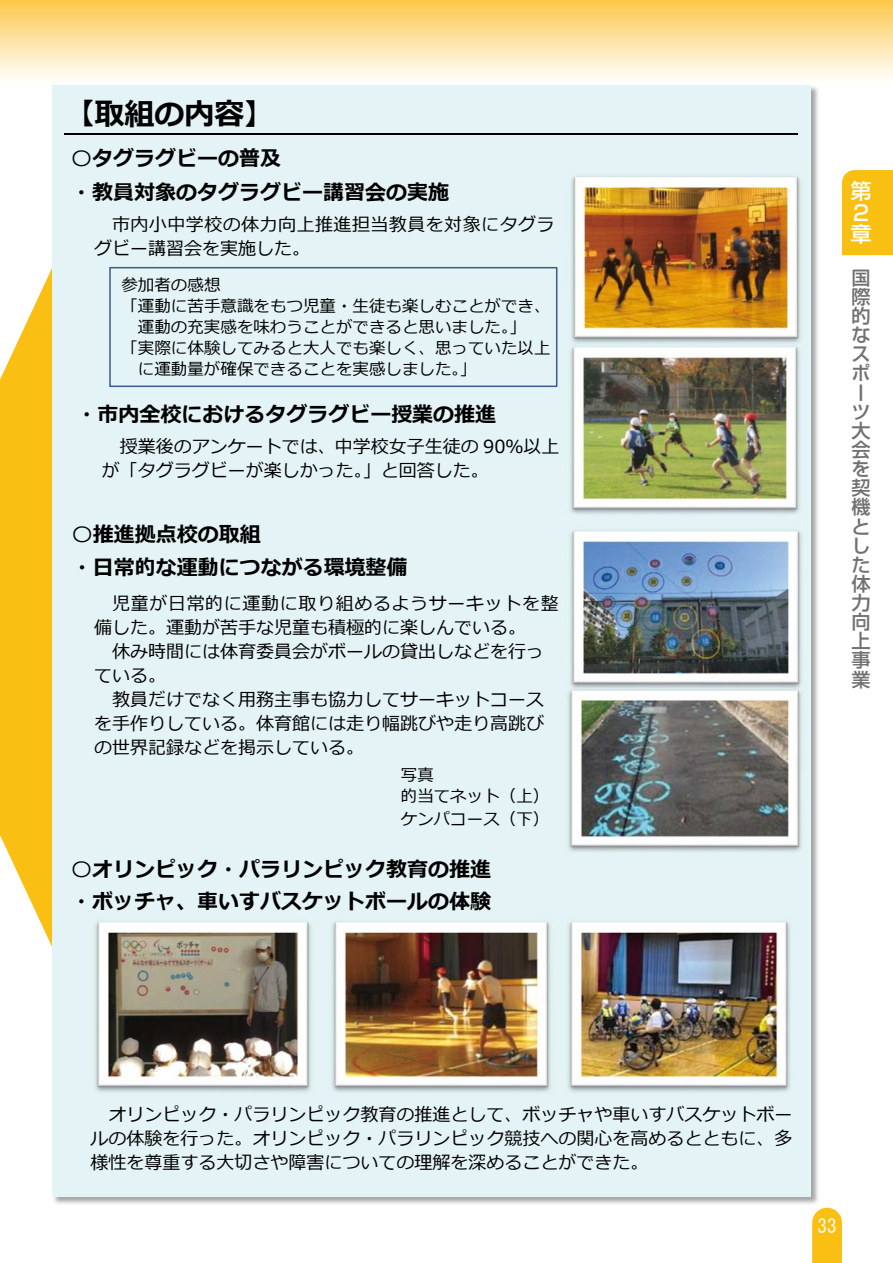
<style>
.page{position:relative;width:893px;height:1263px;background:#fff}
.page>*{position:absolute;margin:0;border:0;box-sizing:border-box;transform-origin:0 0}
.t1{font:700 30px "Meiryo";color:#000}
.t2{font:500 21.3px/21.3px "Shin Go Pro";color:#fff}
.t3{font:700 21px/32.4px "Meiryo";color:#000}
.t4{font:500 19.2px/19.2px "Shin Go Pro";color:#727171}
.t5{font:19.2px "MS Gothic";color:#fff}
.t6{font:18px/24px "Meiryo";color:#000;text-align:justify}
.t7{font:18px/24px "Meiryo";letter-spacing:.035em;color:#000}
.t8{font:18px/24px "Meiryo";letter-spacing:.025em;color:#000}
.t9{font:16.5px/21px "Meiryo";color:#000}
.s1{font-weight:400}
</style>
<div class="page">
<svg style="left:812px;top:1208px;width:30px;height:55px;background:#fac221"></svg>
<div style="left:842px;top:170px;width:51px;height:85px;background:#fabf13"></div>
<div style="left:0;top:0;width:893px;height:85px;background:linear-gradient(to bottom,#fbc74a,#fff)"></div>
<svg style="left:0;top:268px;width:52px;height:679px;fill:#fabf13"></svg>
<div style="left:52px;top:85px;width:768px;height:1121px;background:#000;opacity:.35"></div>
<div style="left:53px;top:91px;width:756px;height:1099px;background:#e4f3f5"></div>
<hr style="left:64px;top:133px;width:734px;height:2px;background:#000">
<img style="left:567px;top:342px;width:236px;height:176px">
<img style="left:565px;top:685px;width:240px;height:170px">
<img style="left:329px;top:918px;width:225px;height:177px">
<img style="left:91px;top:918px;width:224px;height:177px">
<img style="left:565px;top:918px;width:229px;height:177px">
<img style="left:567px;top:526px;width:238px;height:166px">
<img style="left:568px;top:172px;width:236px;height:175px">
<div style="left:109px;top:267px;width:448px;height:120px;border:2px solid #385d8a"></div>
<h1 class="t1" style="left:64px;top:93px;width:211px">【取組の内容】</h1>
<p class="t3" style="left:71px;top:142px;width:379px;line-height:34.5px"><span class="s1">〇</span>タグラグビーの普及<br>・教員対象のタグラグビー講習会の実施</p>
<p class="t8" style="left:94px;top:213px;width:462px;text-indent:18px">市内⼩中学校の体⼒向上推進担当教員を対象にタグラグビー講習会を実施した。</p>
<p class="t9" style="left:122px;top:276px;width:101px">参加者の感想</p>
<p class="t9" style="left:122px;top:297px;width:431px">「運動に苦⼿意識をもつ児童・⽣徒も楽しむことができ、</p>
<p class="t9" style="left:138px;top:318px;width:389px">運動の充実感を味わうことができると思いました。」</p>
<p class="t9" style="left:122px;top:339px;width:431px">「実際に体験してみると⼤⼈でも楽しく、思っていた以上</p>
<p class="t9" style="left:138px;top:360px;width:340px">に運動量が確保できることを実感しました。」</p>
<p class="t3" style="left:76px;top:399px;width:421px">・市内全校におけるタグラグビー授業の推進</p>
<p class="t6" style="left:102px;top:436px;width:459px;text-indent:18px">授業後のアンケートでは、中学校⼥⼦⽣徒の 90％以上が「タグラグビーが楽しかった。」と回答した。</p>
<p class="t3" style="left:72px;top:519px;width:337px"><span class="s1">〇</span>推進拠点校の取組<br>・⽇常的な運動につながる環境整備</p>
<p class="t7" style="left:94px;top:592px;width:466px;text-indent:18px">児童が日常的に運動に取り組めるようサーキットを整備した。運動が苦手な児童も積極的に楽しんでいる。</p>
<p class="t6" style="left:94px;top:640px;width:452px;text-indent:18px">休み時間には体育委員会がボールの貸出しなどを行っている。</p>
<p class="t6" style="left:94px;top:688px;width:452px;text-indent:18px">教員だけでなく用務主事も協力してサーキットコースを手作りしている。体育館には走り幅跳びや走り高跳びの世界記録などを掲示している。</p>
<p class="t9" style="left:401px;top:765px;width:150px">写真<br>的当てネット（上）</p>
<p class="t9" style="left:401px;top:810px;width:150px">ケンパコース（下）</p>
<p class="t3" style="left:71px;top:854px;width:421px"><span class="s1">〇</span>オリンピック・パラリンピック教育の推進・ボッチャ、⾞いすバスケットボールの体験</p>
<p class="t2" style="left:850px;top:178px;width:22px">第<br>２章</p>
<p class="t4" style="left:851px;top:266px;width:20px">国際的なスポーツ⼤会を契機とした体⼒向上事業</p>
<p class="t6" style="left:91px;top:1103px;width:704px;text-indent:18px">オリンピック・パラリンピック教育の推進として、ボッチャや⾞いすバスケットボールの体験を⾏った。オリンピック・パラリンピック競技への関⼼を⾼めるとともに、多様性を尊重する⼤切さや障害についての理解を深めることができた。</p>
<p class="t5" style="left:817px;top:1216px;width:21px">33</p>
</div>
